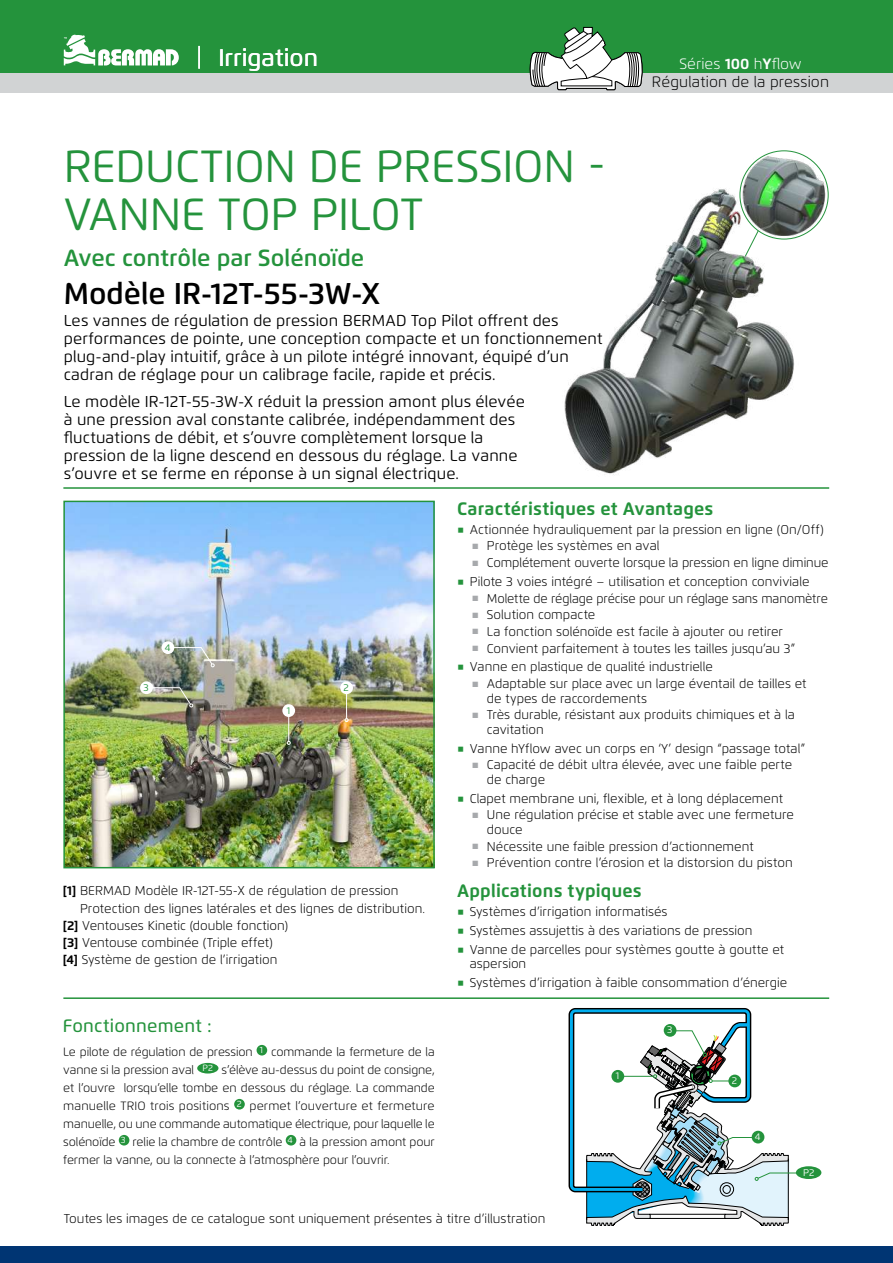
<style>
.page{position:relative;width:893px;height:1263px;background:#fff}
.page>*{position:absolute;margin:0;border:0;box-sizing:border-box;transform-origin:0 0}
.t1{font:45px/48.6px "Flexo";letter-spacing:-.005em;color:#24933c}
.t2{font:600 30px "Flexo";color:#000}
.t3{font:500 24px "Flexo";color:#fff}
.t4{font:600 23.4px "Flexo";color:#24933c}
.t5{font:700 18px "Flexo";letter-spacing:.01em;color:#24933c}
.t6{font:500 18px "Flexo";letter-spacing:.01em;color:#24933c}
.t7{font:15.75px/18px "Flexo";letter-spacing:.01em;color:#000}
.t8{font:300 15px "Flexo";letter-spacing:.01em;color:#000}
.t9{font:300 15px "Flexo";letter-spacing:.005em;color:#fff}
.t10{font:300 12.75px/18.8px "Flexo";color:#000}
.t11{font:300 12px/18px "Flexo";letter-spacing:-.01em;color:#000;text-align:justify}
.t12{font:9.75px "Flexo";color:#fff}
.t13{font:9.75px "Flexo";color:#24933c}
.s1{font-weight:700}
.s2{font-family:"Win Soft Pro";font-weight:500;font-size:19.2px;color:#24933c}
.s3{color:#a7a9ac}
</style>
<div class="page">
<div style="left:0;top:0;width:893px;height:74px;background:#24933c"></div>
<div style="left:0;top:74px;width:893px;height:19px;background:#d1d3d4"></div>
<svg style="left:527px;top:26px;width:117px;height:64px"></svg>
<div style="left:0;top:1247px;width:893px;height:16px;background:#003573"></div>
<hr style="left:198px;top:46px;width:2px;height:23px;background:#fff">
<hr style="left:63px;top:997px;width:766px;height:2px;background:#24933c">
<hr style="left:63px;top:487px;width:766px;height:2px;background:#24933c">
<div style="left:257px;top:1045px;width:10px;height:10px;background:#24933c;border-radius:50%"></div>
<div style="left:197px;top:1063px;width:21px;height:10px;background:#24933c;border-radius:50%"></div>
<div style="left:234px;top:1099px;width:11px;height:10px;background:#24933c;border-radius:50%"></div>
<div style="left:119px;top:1135px;width:10px;height:10px;background:#24933c;border-radius:50%"></div>
<div style="left:286px;top:1135px;width:10px;height:10px;background:#24933c;border-radius:50%"></div>
<svg style="left:64px;top:35px;width:115px;height:31px"></svg>
<img style="left:66px;top:504px;width:366px;height:361px">
<div style="left:63px;top:501px;width:372px;height:367px;border:2px solid #24933c"></div>
<svg style="left:151px;top:687px;width:42px;height:20px"></svg>
<div style="left:140px;top:681px;width:13px;height:13px;background:#fff;border-radius:50%"></div>
<svg style="left:172px;top:647px;width:43px;height:20px"></svg>
<div style="left:162px;top:641px;width:12px;height:13px;background:#fff;border-radius:50%"></div>
<div style="left:340px;top:681px;width:13px;height:13px;background:#fff;border-radius:50%"></div>
<svg style="left:345px;top:694px;width:3px;height:28px"></svg>
<div style="left:282px;top:704px;width:13px;height:13px;background:#fff;border-radius:50%"></div>
<svg style="left:287px;top:716px;width:4px;height:29px"></svg>
<div style="left:796px;top:1166px;width:25px;height:13px;background:#24933c;border-radius:50%"></div>
<svg style="left:568px;top:1008px;width:239px;height:218px"></svg>
<div style="left:752px;top:1131px;width:12px;height:12px;background:#24933c;border-radius:50%"></div>
<img style="left:564px;top:188px;width:230px;height:287px">
<img style="left:729px;top:150px;width:100px;height:93px">
<svg style="left:744px;top:230px;width:15px;height:27px"></svg>
<h3 class="t3" style="left:218px;top:43px;width:101px">Irrigation</h3>
<h1 class="t1" style="left:64px;top:141px;width:543px">REDUCTION DE PRESSION -<br>VANNE TOP PILOT</h1>
<h3 class="t4" style="left:64px;top:243px;width:302px">Avec contrôle par Solénoïde</h3>
<h2 class="t2" style="left:64px;top:275px;width:318px">Modèle IR-12T-55-3W-X</h2>
<p class="t7" style="left:64px;top:312px;width:540px">Les vannes de régulation de pression BERMAD Top Pilot offrent des performances de pointe, une conception compacte et un fonctionnement plug-and-play intuitif, grâce à un pilote intégré innovant, équipé d’un cadran de réglage pour un calibrage facile, rapide et précis.</p>
<p class="t7" style="left:64px;top:392px;width:462px">Le modèle IR-12T-55-3W-X réduit la pression amont plus élevée à une pression aval constante calibrée, indépendamment des fluctuations de débit, et s’ouvre complètement lorsque la pression de la ligne descend en dessous du réglage. La vanne s’ouvre et se ferme en réponse à un signal électrique.</p>
<p class="t9" style="left:679px;top:55px;width:124px">Séries <span class="s1">100</span> h<span class="s1">Y</span>flow</p>
<p class="t8" style="left:652px;top:73px;width:179px">Régulation de la pression</p>
<p class="t13" style="left:144px;top:681px;width:7px">3</p>
<p class="t13" style="left:165px;top:641px;width:7px">4</p>
<p class="t13" style="left:287px;top:704px;width:5px">1</p>
<p class="t13" style="left:344px;top:681px;width:7px">2</p>
<p class="t10" style="left:63px;top:882px;width:337px"><span class="s1">[1]</span> BERMAD Modèle IR-12T-55-X de régulation de pression</p>
<p class="t10" style="left:80px;top:899px;width:347px">Protection des lignes latérales et des lignes de distribution.</p>
<p class="t10" style="left:63px;top:916px;width:227px"><span class="s1">[2]</span> Ventouses Kinetic (double fonction)</p>
<p class="t10" style="left:63px;top:933px;width:212px"><span class="s1">[3]</span> Ventouse combinée (Triple effet)</p>
<p class="t10" style="left:63px;top:951px;width:216px"><span class="s1">[4]</span> Système de gestion de l’irrigation</p>
<h3 class="t6" style="left:63px;top:1015px;width:151px">Fonctionnement :</h3>
<p class="t11" style="left:63px;top:1042px;width:373px">Le pilote de régulation de pression <sup>1</sup> commande la fermeture de la vanne si la pression aval <sup>P2</sup> s’élève au-dessus du point de consigne, et l’ouvre lorsqu’elle tombe en dessous du réglage. La commande manuelle TRIO trois positions <sup>2</sup> permet l’ouverture et fermeture manuelle, ou une commande automatique électrique, pour laquelle le solénoïde <sup>3</sup> relie la chambre de contrôle <sup>4</sup> à la pression amont pour fermer la vanne, ou la connecte à l’atmosphère pour l’ouvrir.</p>
<h3 class="t5" style="left:457px;top:497px;width:258px">Caractéristiques et Avantages</h3>
<p class="t10" style="left:457px;top:520px;width:368px"><span class="s2">ֺ</span> Actionnée hydrauliquement par la pression en ligne (On/Off)</p>
<p class="t10" style="left:473px;top:536px;width:189px"><span class="s3">■</span> Protège les systèmes en aval</p>
<p class="t10" style="left:457px;top:553px;width:373px;text-indent:16px"><span class="s3">■</span> Complétement ouverte lorsque la pression en ligne diminue <span class="s2">ֺ</span> Pilote 3 voies intégré – utilisation et conception conviviale</p>
<p class="t10" style="left:473px;top:589px;width:357px"><span class="s3">■</span> Molette de réglage précise pour un réglage sans manomètre</p>
<p class="t10" style="left:473px;top:605px;width:124px"><span class="s3">■</span> Solution compacte</p>
<p class="t10" style="left:473px;top:622px;width:312px"><span class="s3">■</span> La fonction solénoïde est facile à ajouter ou retirer</p>
<p class="t10" style="left:457px;top:639px;width:339px;text-indent:15px"><span class="s3">■</span> Convient parfaitement à toutes les tailles jusqu’au 3” <span class="s2">ֺ</span> Vanne en plastique de qualité industrielle</p>
<p class="t10" style="left:487px;top:676px;width:321px;line-height:14.5px;text-indent:-14px"><span class="s3">■</span> Adaptable sur place avec un large éventail de tailles et de types de raccordements</p>
<p class="t10" style="left:487px;top:707px;width:310px;line-height:14.5px;text-indent:-14px"><span class="s3">■</span> Très durable, résistant aux produits chimiques et à la cavitation</p>
<p class="t10" style="left:457px;top:739px;width:349px"><span class="s2">ֺ</span> Vanne hYflow avec un corps en ‘Y’ design “passage total”</p>
<p class="t10" style="left:487px;top:758px;width:307px;line-height:14.5px;text-indent:-14px"><span class="s3">■</span> Capacité de débit ultra élevée, avec une faible perte de charge</p>
<p class="t10" style="left:457px;top:789px;width:327px"><span class="s2">ֺ</span> Clapet membrane uni, flexible, et à long déplacement</p>
<p class="t10" style="left:487px;top:808px;width:309px;line-height:14.5px;text-indent:-14px"><span class="s3">■</span> Une régulation précise et stable avec une fermeture douce</p>
<p class="t10" style="left:473px;top:837px;width:283px"><span class="s3">■</span> Nécessite une faible pression d’actionnement</p>
<p class="t10" style="left:473px;top:853px;width:322px"><span class="s3">■</span> Prévention contre l’érosion et la distorsion du piston</p>
<h3 class="t5" style="left:457px;top:880px;width:186px">Applications typiques</h3>
<p class="t10" style="left:457px;top:902px;width:329px"><span class="s2">ֺ</span> Systèmes d’irrigation informatisés<br><span class="s2">ֺ</span> Systèmes assujettis à des variations de pression<br><span class="s2">ֺ</span> Vanne de parcelles pour systèmes goutte à goutte et</p>
<p class="t10" style="left:457px;top:954px;width:332px;text-indent:13px">aspersion<br><span class="s2">ֺ</span> Systèmes d’irrigation à faible consommation d’énergie</p>
<p class="t12" style="left:616px;top:1070px;width:5px">1</p>
<p class="t12" style="left:667px;top:1024px;width:7px">3</p>
<p class="t12" style="left:732px;top:1075px;width:7px">2</p>
<p class="t12" style="left:755px;top:1131px;width:7px">4</p>
<p class="t12" style="left:803px;top:1166px;width:13px">P2</p>
<p class="t10" style="left:64px;top:1209px;width:483px">Toutes les images de ce catalogue sont uniquement présentes à titre d’illustration</p>
</div>
